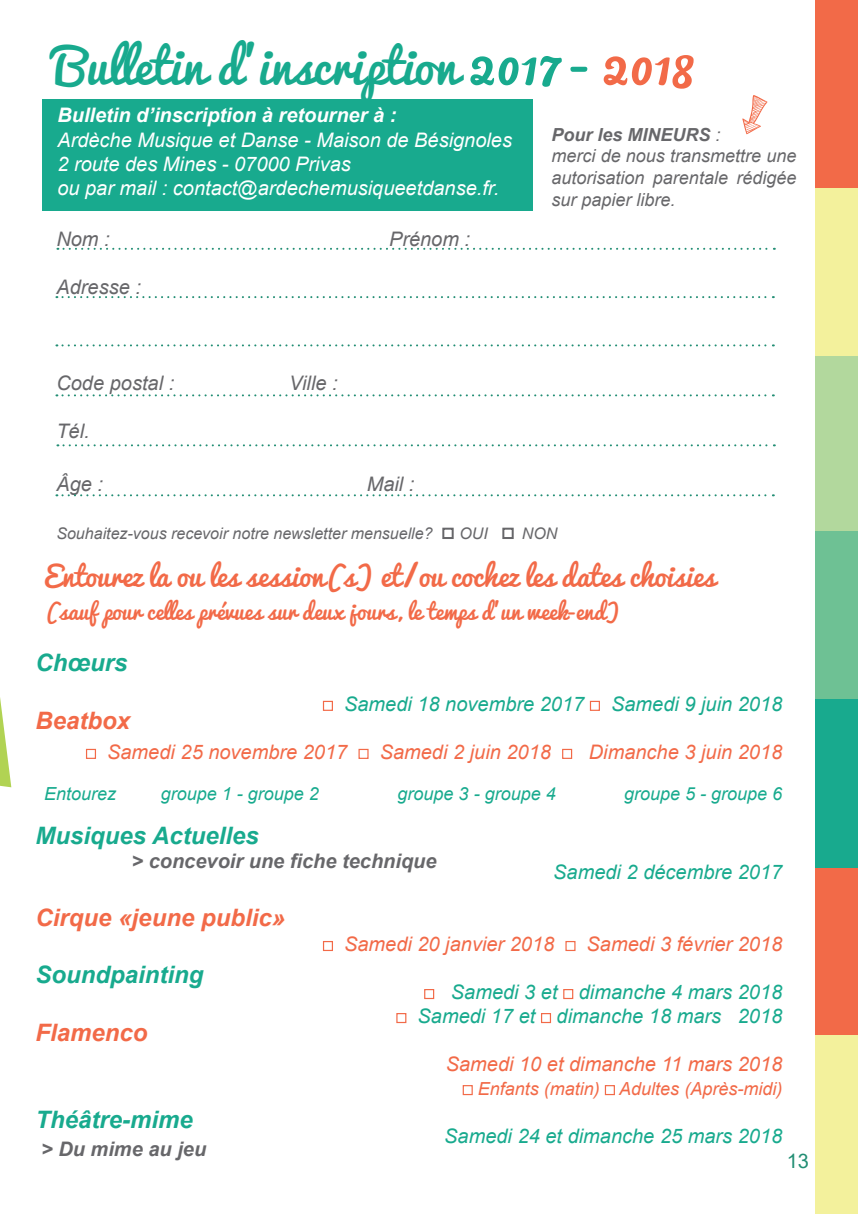
<style>
.page{position:relative;width:862px;height:1214px;background:#fff}
.page>*{position:absolute;margin:0;border:0;box-sizing:border-box;transform-origin:0 0}
.t1{font:48px "Pacifico";color:#18aa8e}
.t2{font:28px "Pacifico";color:#f26a48}
.t3{font:italic 700 24px "Arial";color:#18aa8e}
.t4{font:italic 700 24px "Arial";color:#f26a48}
.t5{font:22px "Pacifico";color:#f26a48}
.t6{font:italic 20px/24px "Arial";color:#18aa8e;text-align:right}
.t7{font:italic 20px "Arial";color:#f26a48}
.t8{font:italic 20px/24px "Arial";color:#fff}
.t9{font:italic 20px "Arial";color:#67676a}
.t10{font:italic 700 20px "Arial";color:#67676a}
.t11{font:italic 700 20px "Arial";color:#fff}
.t12{font:20px "Arial";color:#228e74}
.t13{font:italic 18px/21.6px "Arial";color:#67676a}
.t14{font:italic 18px "Arial";color:#18aa8e}
.t15{font:italic 18px "Arial";color:#f26a48}
.t16{font:italic 16px "Arial";color:#67676a}
.s1{font-size:54px}
.s2{font-size:54px;color:#f26a48}
.s3{font-weight:700}
</style>
<div class="page">
<div style="left:815px;top:0;width:42px;height:188px;background:#f26a48"></div>
<div style="left:815px;top:867px;width:42px;height:168px;background:#f26a48"></div>
<div style="left:815px;top:188px;width:42px;height:168px;background:#f3f19c"></div>
<div style="left:815px;top:1035px;width:42px;height:178px;background:#f3f19c"></div>
<div style="left:815px;top:356px;width:42px;height:175px;background:#b2d89d"></div>
<div style="left:815px;top:531px;width:42px;height:168px;background:#6ec194"></div>
<div style="left:815px;top:699px;width:42px;height:168px;background:#18aa8e"></div>
<svg style="left:57px;top:248px;width:718px;height:2px"></svg>
<svg style="left:56px;top:296px;width:718px;height:2px"></svg>
<svg style="left:56px;top:344px;width:718px;height:2px"></svg>
<svg style="left:57px;top:444px;width:718px;height:2px"></svg>
<svg style="left:56px;top:394px;width:718px;height:2px"></svg>
<div style="left:42px;top:99px;width:491px;height:112px;background:#18aa8e"></div>
<svg style="left:56px;top:494px;width:718px;height:2px"></svg>
<svg style="left:0;top:697px;width:11px;height:90px"></svg>
<svg style="left:742px;top:95px;width:25px;height:39px"></svg>
<div style="left:442px;top:527px;width:12px;height:12px;border:2px solid #67676a"></div>
<div style="left:502px;top:527px;width:12px;height:12px;border:2px solid #67676a"></div>
<div style="left:323px;top:700px;width:10px;height:10px;border:1px solid #f26a48"></div>
<div style="left:590px;top:700px;width:10px;height:10px;border:1px solid #f26a48"></div>
<div style="left:86px;top:748px;width:10px;height:10px;border:1px solid #f26a48"></div>
<div style="left:358px;top:748px;width:10px;height:10px;border:1px solid #f26a48"></div>
<div style="left:562px;top:748px;width:10px;height:10px;border:1px solid #f26a48"></div>
<div style="left:323px;top:940px;width:10px;height:10px;border:1px solid #f26a48"></div>
<div style="left:565px;top:940px;width:10px;height:10px;border:1px solid #f26a48"></div>
<div style="left:424px;top:988px;width:10px;height:10px;border:1px solid #f26a48"></div>
<div style="left:563px;top:988px;width:10px;height:10px;border:1px solid #f26a48"></div>
<div style="left:396px;top:1012px;width:10px;height:10px;border:1px solid #f26a48"></div>
<div style="left:541px;top:1012px;width:10px;height:10px;border:1px solid #f26a48"></div>
<div style="left:463px;top:1084px;width:10px;height:10px;border:1px solid #f26a48"></div>
<div style="left:605px;top:1084px;width:10px;height:10px;border:1px solid #f26a48"></div>
<h1 class="t1" style="left:53px;top:24px;width:641px">Bulletin d’inscription <span class="s1">2017 -</span> <span class="s2">2018</span></h1>
<p class="t11" style="left:57px;top:102px;width:340px">Bulletin d’inscription à retourner à :</p>
<p class="t8" style="left:57px;top:128px;width:456px">Ardèche Musique et Danse - Maison de Bésignoles<br>2 route des Mines - 07000 Privas<br>ou par mail : contact@ardechemusiqueetdanse.fr.</p>
<p class="t9" style="left:56px;top:226px;width:55px">Nom :</p>
<p class="t9" style="left:389px;top:226px;width:83px">Prénom :</p>
<p class="t9" style="left:56px;top:274px;width:86px">Adresse :</p>
<p class="t13" style="left:551px;top:124px;width:246px"><span class="s3">Pour les MINEURS</span> :<br>merci de nous transmettre une autorisation parentale rédigée sur papier libre.</p>
<p class="t9" style="left:56px;top:370px;width:119px">Code postal :</p>
<p class="t9" style="left:289px;top:370px;width:50px">Ville :</p>
<p class="t9" style="left:56px;top:418px;width:35px">Tél.</p>
<p class="t9" style="left:56px;top:470px;width:48px">Âge :</p>
<p class="t9" style="left:367px;top:470px;width:49px">Mail :</p>
<p class="t16" style="left:56px;top:522px;width:378px">Souhaitez-vous recevoir notre newsletter mensuelle?</p>
<p class="t16" style="left:459px;top:522px;width:30px">OUI</p>
<p class="t16" style="left:522px;top:522px;width:37px">NON</p>
<h2 class="t2" style="left:44px;top:551px;width:672px">Entourez la ou les session(s) et/ou cochez les dates choisies</h2>
<p class="t5" style="left:44px;top:592px;width:577px">(sauf pour celles prévues sur deux jours, le temps d’un week-end)</p>
<p class="t3" style="left:36px;top:646px;width:93px">Chœurs</p>
<p class="t6" style="left:344px;top:692px;width:242px">Samedi 18 novembre 2017</p>
<p class="t6" style="left:611px;top:692px;width:173px">Samedi 9 juin 2018</p>
<p class="t7" style="left:107px;top:738px;width:242px">Samedi 25 novembre 2017</p>
<p class="t7" style="left:380px;top:738px;width:173px">Samedi 2 juin 2018</p>
<p class="t7" style="left:589px;top:738px;width:195px">Dimanche 3 juin 2018</p>
<p class="t4" style="left:36px;top:704px;width:96px">Beatbox</p>
<p class="t14" style="left:44px;top:782px;width:74px">Entourez</p>
<p class="t14" style="left:161px;top:782px;width:160px">groupe 1 - groupe 2</p>
<p class="t14" style="left:397px;top:782px;width:160px">groupe 3 - groupe 4</p>
<p class="t14" style="left:624px;top:782px;width:160px">groupe 5 - groupe 6</p>
<p class="t3" style="left:36px;top:819px;width:225px">Musiques Actuelles</p>
<p class="t10" style="left:131px;top:847px;width:307px">&gt; concevoir une fiche technique</p>
<p class="t4" style="left:36px;top:901px;width:251px">Cirque «jeune public»</p>
<p class="t3" style="left:36px;top:958px;width:170px">Soundpainting</p>
<p class="t4" style="left:36px;top:1016px;width:114px">Flamenco</p>
<p class="t6" style="left:553px;top:860px;width:230px">Samedi 2 décembre 2017</p>
<p class="t7" style="left:344px;top:930px;width:212px">Samedi 20 janvier 2018</p>
<p class="t7" style="left:586px;top:930px;width:197px">Samedi 3 février 2018</p>
<p class="t6" style="left:417px;top:980px;width:366px">Samedi 3 et dimanche 4 mars 2018<br>Samedi 17 et dimanche 18 mars 2018</p>
<p class="t7" style="left:446px;top:1050px;width:338px">Samedi 10 et dimanche 11 mars 2018</p>
<p class="t15" style="left:478px;top:1076px;width:306px">Enfants (matin) Adultes (Après-midi)</p>
<p class="t6" style="left:444px;top:1124px;width:339px">Samedi 24 et dimanche 25 mars 2018</p>
<p class="t3" style="left:36px;top:1102px;width:159px">Théâtre-mime</p>
<p class="t10" style="left:41px;top:1135px;width:167px">&gt; Du mime au jeu</p>
<p class="t12" style="left:787px;top:1146px;width:24px">13</p>
</div>
